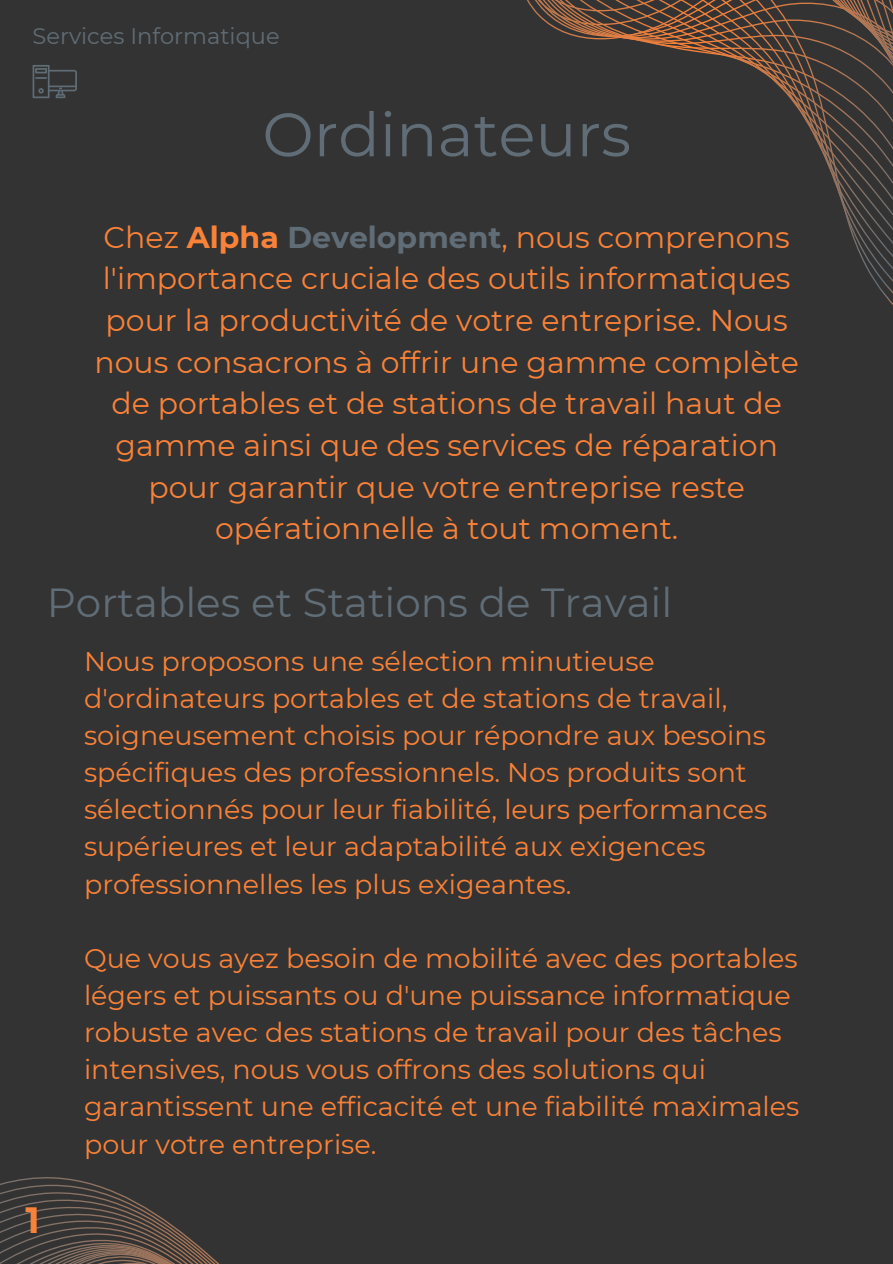
<style>
.page{position:relative;width:893px;height:1264px;background:#fff}
.page>*{position:absolute;margin:0;border:0;box-sizing:border-box;transform-origin:0 0}
.t1{font:61.05px "Montserrat";color:#606d76}
.t2{font:40.5px "Montserrat";color:#606d76}
.t3{font:700 36.45px "Montserrat";color:#fa8238}
.t4{font:30px/41.7px "Montserrat";color:#fa8238;text-align:center}
.t5{font:27px/37.2px "Montserrat";color:#fa8238}
.t6{font:22.5px "Montserrat";color:#606d76}
.s1{font-weight:700}
.s2{font-weight:700;color:#606d76}
</style>
<div class="page">
<div style="left:0;top:0;width:892px;height:1263px;background:#333"></div>
<svg style="left:0;top:1183px;width:218px;height:80px"></svg>
<svg style="left:33px;top:65px;width:43px;height:33px"></svg>
<svg style="left:527px;top:0;width:365px;height:304px"></svg>
<p class="t6" style="left:33px;top:22px;width:248px">Services Informatique</p>
<p class="t1" style="left:262px;top:97px;width:370px">Ordinateurs</p>
<h1 class="t4" style="left:94px;top:216px;width:705px">Chez <span class="s1">Alpha</span> <span class="s2">Development</span>, nous comprenons l'importance cruciale des outils informatiques pour la productivité de votre entreprise. Nous nous consacrons à offrir une gamme complète de portables et de stations de travail haut de gamme ainsi que des services de réparation pour garantir que votre entreprise reste opérationnelle à tout moment.</h1>
<h3 class="t2" style="left:47px;top:578px;width:627px">Portables et Stations de Travail</h3>
<h2 class="t5" style="left:84px;top:642px;width:684px">Nous proposons une sélection minutieuse d'ordinateurs portables et de stations de travail, soigneusement choisis pour répondre aux besoins spécifiques des professionnels. Nos produits sont sélectionnés pour leur fiabilité, leurs performances supérieures et leur adaptabilité aux exigences professionnelles les plus exigeantes.</h2>
<p class="t3" style="left:25px;top:1197px;width:16px">1</p>
<h3 class="t5" style="left:84px;top:939px;width:716px">Que vous ayez besoin de mobilité avec des portables légers et puissants ou d'une puissance informatique robuste avec des stations de travail pour des tâches intensives, nous vous offrons des solutions qui garantissent une efficacité et une fiabilité maximales pour votre entreprise.</h3>
</div>
